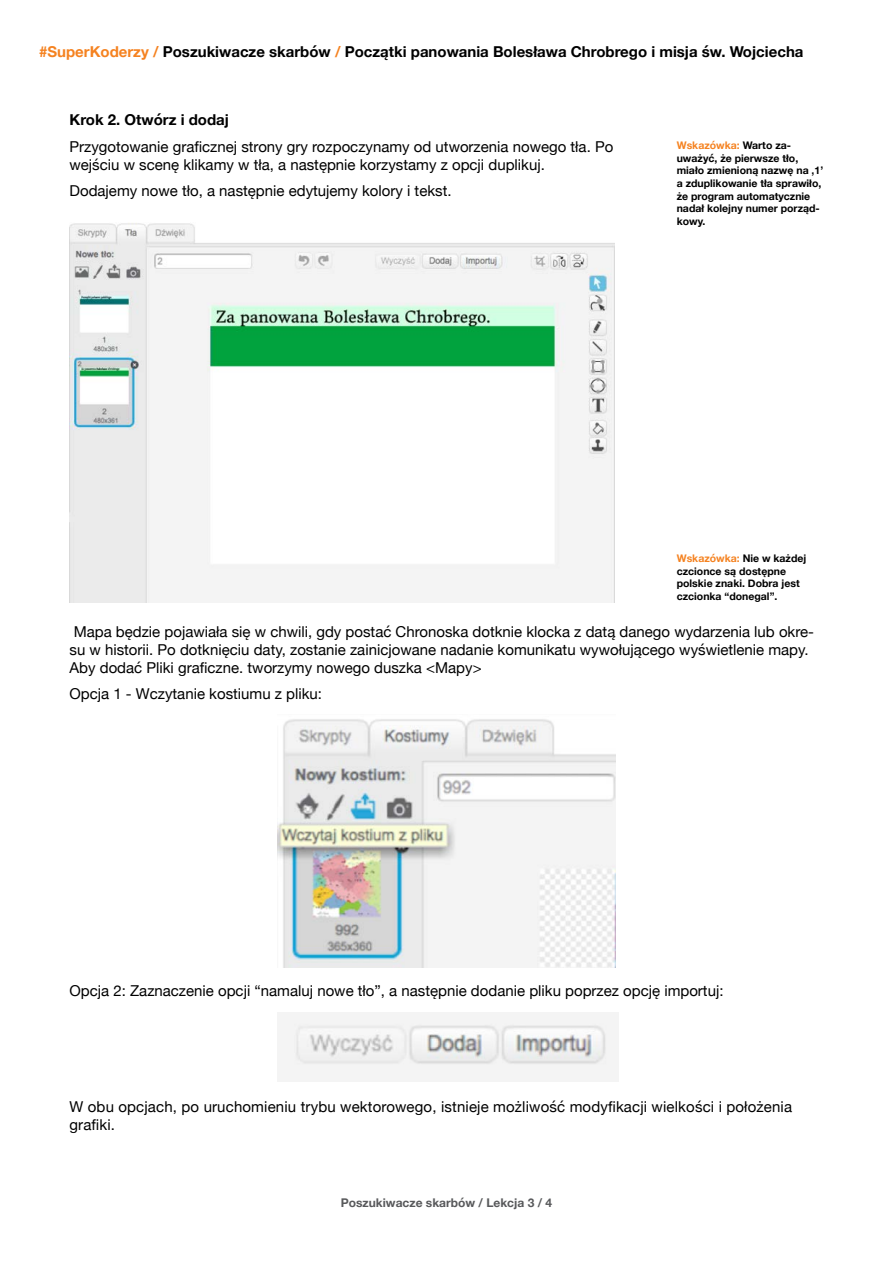
<style>
.page{position:relative;width:893px;height:1263px;background:#fff}
.page>*{position:absolute;margin:0;border:0;box-sizing:border-box;transform-origin:0 0}
.t1{font:15px/18px "Helvetica Neue";color:#000}
.t2{font:700 15px "Helvetica Neue";color:#000}
.t3{font:700 12px "Helvetica Neue";color:#58595b}
.t4{font:700 10.5px/12.6px "Helvetica Neue";color:#000}
.s1{color:#f58220}
</style>
<div class="page">
<img style="left:70px;top:223px;width:545px;height:380px">
<img style="left:278px;top:719px;width:337px;height:248px">
<img style="left:278px;top:1012px;width:341px;height:69px">
<p class="t2" style="left:39px;top:40px;width:766px"><span class="s1">#SuperKoderzy /</span> Poszukiwacze skarbów <span class="s1">/</span> Początki panowania Bolesława Chrobrego i misja św. Wojciecha</p>
<p class="t2" style="left:70px;top:108px;width:161px">Krok 2. Otwórz i dodaj</p>
<p class="t1" style="left:70px;top:138px;width:545px">Przygotowanie graficznej strony gry rozpoczynamy od utworzenia nowego tła. Po wejściu w scenę klikamy w tła, a następnie korzystamy z opcji duplikuj.</p>
<p class="t1" style="left:70px;top:183px;width:384px">Dodajemy nowe tło, a następnie edytujemy kolory i tekst.</p>
<p class="t4" style="left:677px;top:139px;width:148px"><span class="s1">Wskazówka:</span> Warto za&shy;uważyć, że pierwsze tło, miało zmienioną nazwę na ‚1’ a zduplikowanie tła sprawiło, że program automatycznie nadał kolejny numer porząd&shy;kowy.</p>
<p class="t4" style="left:677px;top:552px;width:131px"><span class="s1">Wskazówka:</span> Nie w każdej czcionce są dostępne polskie znaki. Dobra jest czcionka “donegal”.</p>
<p class="t1" style="left:70px;top:623px;width:746px">Mapa będzie pojawiała się w chwili, gdy postać Chronoska dotknie klocka z datą danego wydarzenia lub okre&shy;su w historii. Po dotknięciu daty, zostanie zainicjowane nadanie komunikatu wywołującego wyświetlenie mapy.<br>Aby dodać Pliki graficzne. tworzymy nowego duszka &lt;Mapy&gt;</p>
<p class="t1" style="left:70px;top:686px;width:254px">Opcja 1 - Wczytanie kostiumu z pliku:</p>
<p class="t1" style="left:70px;top:982px;width:655px">Opcja 2: Zaznaczenie opcji “namaluj nowe tło”, a następnie dodanie pliku poprzez opcję importuj:</p>
<p class="t1" style="left:70px;top:1099px;width:724px">W obu opcjach, po uruchomieniu trybu wektorowego, istnieje możliwość modyfikacji wielkości i położenia grafiki.</p>
<p class="t3" style="left:341px;top:1194px;width:213px">Poszukiwacze skarbów / Lekcja 3 / 4</p>
</div>
